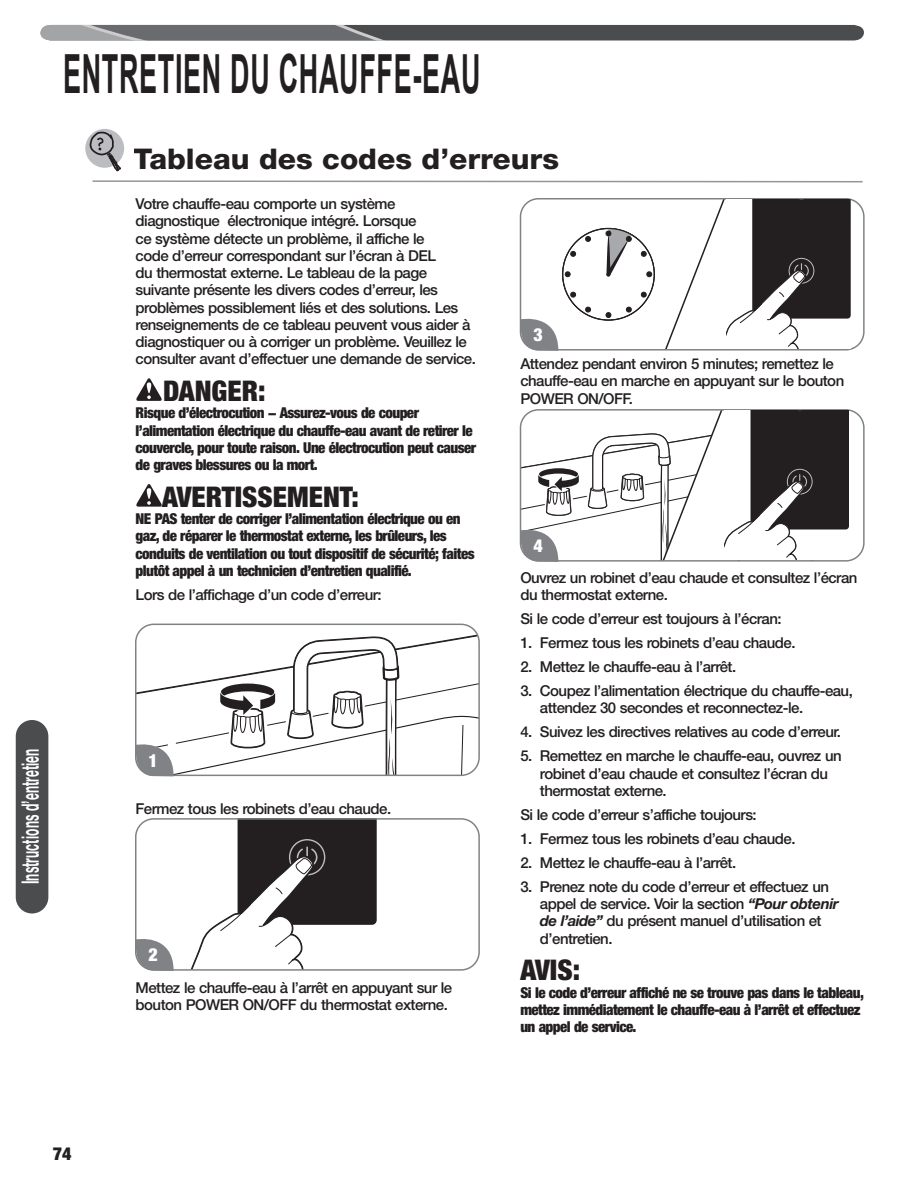
<style>
.page{position:relative;width:918px;height:1188px;background:#fff}
.page>*{position:absolute;margin:0;border:0;box-sizing:border-box;transform-origin:0 0}
.HEAD_LEFT{font:700 54px "Arial";letter-spacing:.025em;color:#231f20;scale:.5 1}
.dngr_caution_wrng_notc{font:900 condensed 28.5px "Helvetica Neue LT Std";color:#231f20}
.HEAD{font:800 28.5px "Helvetica Neue LT Std";color:#231f20;scale:1.05 1}
.Tabs{font:700 24px "Helvetica Neue LT Std";letter-spacing:.01em;color:#fff;scale:.5 1}
.BOX_NUMBER{font:900 condensed 18px "Helvetica Neue LT Std";color:#fff}
.t1{font:900 condensed 18px "Helvetica Neue LT Std";color:#231f20}
.BODY_COPY{font:500 15px/17.2px "Helvetica Neue LT Std";letter-spacing:-.035em;color:#231f20}
.BODY_COPY-2{font:900 condensed 15px/17.2px "Helvetica Neue LT Std";letter-spacing:-.035em;color:#231f20}
.s1{font-weight:700;font-style:italic}
</style>
<div class="page">
<svg style="left:40px;top:25px;width:824px;height:15px;background:#5e5f61"></svg>
<div style="left:16px;top:720px;width:32px;height:194px;background:#4b4c4d;border-radius:16px"></div>
<svg style="left:92px;top:180px;width:771px;height:3px"></svg>
<div style="left:85px;top:129px;width:39px;height:39px;background:#bcbdc0;border-radius:50%"></div>
<svg style="left:89px;top:131px;width:32px;height:41px"></svg>
<svg style="left:136px;top:378px;width:26px;height:23px"></svg>
<svg style="left:136px;top:484px;width:26px;height:23px"></svg>
<div style="left:135px;top:624px;width:345px;height:152px;border:2px solid #808285;border-radius:18px"></div>
<svg style="left:135px;top:637px;width:344px;height:140px"></svg>
<div style="left:135px;top:818px;width:345px;height:153px;border:2px solid #808285;border-radius:18px"></div>
<svg style="left:135px;top:819px;width:242px;height:152px"></svg>
<svg style="left:606px;top:312px;width:5px;height:6px"></svg>
<svg style="left:585px;top:306px;width:6px;height:6px"></svg>
<svg style="left:569px;top:291px;width:8px;height:7px"></svg>
<svg style="left:565px;top:271px;width:6px;height:6px"></svg>
<svg style="left:570px;top:250px;width:7px;height:7px"></svg>
<svg style="left:585px;top:235px;width:6px;height:7px"></svg>
<svg style="left:640px;top:251px;width:8px;height:6px"></svg>
<svg style="left:646px;top:271px;width:6px;height:6px"></svg>
<svg style="left:640px;top:291px;width:7px;height:7px"></svg>
<svg style="left:625px;top:306px;width:7px;height:7px"></svg>
<svg style="left:606px;top:229px;width:26px;height:48px"></svg>
<div style="left:520px;top:198px;width:345px;height:153px;border:2px solid #808285;border-radius:18px"></div>
<svg style="left:520px;top:312px;width:38px;height:39px"></svg>
<svg style="left:663px;top:199px;width:188px;height:151px"></svg>
<svg style="left:520px;top:410px;width:329px;height:152px"></svg>
<p class="Tabs" style="left:15px;top:884px;width:273px;rotate:-90deg">Instructions d’entretien</p>
<p class="HEAD_LEFT" style="left:63px;top:36px;width:837px">ENTRETIEN DU CHAUFFE-EAU</p>
<p class="HEAD" style="left:133px;top:142px;width:407px">Tableau des codes d’erreurs</p>
<p class="BODY_COPY" style="left:136px;top:195px;width:342px">Votre chauffe-eau comporte un système diagnostique électronique intégré. Lorsque<br>ce système détecte un problème, il affiche le<br>code d’erreur correspondant sur l’écran à DEL<br>du thermostat externe. Le tableau de la page suivante présente les divers codes d’erreur, les problèmes possiblement liés et des solutions. Les renseignements de ce tableau peuvent vous aider à diagnostiquer ou à corriger un problème. Veuillez le consulter avant d’effectuer une demande de service.</p>
<p class="dngr_caution_wrng_notc" style="left:163px;top:373px;width:104px">DANGER:</p>
<p class="BODY_COPY-2" style="left:136px;top:404px;width:342px">Risque d’électrocution − Assurez-vous de couper l’alimentation électrique du chauffe-eau avant de retirer le couvercle, pour toute raison. Une électrocution peut causer de graves blessures ou la mort.</p>
<p class="dngr_caution_wrng_notc" style="left:162px;top:479px;width:199px">AVERTISSEMENT:</p>
<p class="BODY_COPY-2" style="left:136px;top:510px;width:341px">NE PAS tenter de corriger l’alimentation électrique ou en gaz, de réparer le thermostat externe, les brûleurs, les conduits de ventilation ou tout dispositif de sécurité; faites plutôt appel à un technicien d’entretien qualifié.</p>
<p class="BODY_COPY" style="left:136px;top:586px;width:248px">Lors de l’affichage d’un code d’erreur:</p>
<p class="BOX_NUMBER" style="left:533px;top:324px;width:11px">3</p>
<p class="BODY_COPY" style="left:520px;top:355px;width:325px">Attendez pendant environ 5 minutes; remettez le chauffe-eau en marche en appuyant sur le bouton<br>POWER ON/OFF.</p>
<p class="BOX_NUMBER" style="left:533px;top:535px;width:11px">4</p>
<p class="BODY_COPY" style="left:520px;top:569px;width:339px">Ouvrez un robinet d’eau chaude et consultez l’écran du thermostat externe.</p>
<p class="BODY_COPY" style="left:520px;top:610px;width:263px">Si le code d’erreur est toujours à l’écran:</p>
<p class="BODY_COPY" style="left:520px;top:634px;width:277px">1. Fermez tous les robinets d’eau chaude.</p>
<p class="BODY_COPY" style="left:520px;top:658px;width:217px">2. Mettez le chauffe-eau à l’arrêt.</p>
<p class="BODY_COPY" style="left:540px;top:682px;width:314px;text-indent:-20px">3. Coupez l’alimentation électrique du chauffe-eau, attendez 30 secondes et reconnectez-le.</p>
<p class="BODY_COPY" style="left:520px;top:723px;width:322px">4. Suivez les directives relatives au code d’erreur.</p>
<p class="BODY_COPY" style="left:540px;top:747px;width:303px;text-indent:-20px">5. Remettez en marche le chauffe-eau, ouvrez un robinet d’eau chaude et consultez l’écran du thermostat externe.</p>
<p class="BODY_COPY" style="left:520px;top:806px;width:238px">Si le code d’erreur s’affiche toujours:</p>
<p class="BODY_COPY" style="left:520px;top:830px;width:277px">1. Fermez tous les robinets d’eau chaude.</p>
<p class="BODY_COPY" style="left:520px;top:854px;width:217px">2. Mettez le chauffe-eau à l’arrêt.</p>
<p class="BODY_COPY" style="left:540px;top:878px;width:300px;text-indent:-20px">3. Prenez note du code d’erreur et effectuez un appel de service. Voir la section <span class="s1">“Pour obtenir de l’aide”</span> du présent manuel d’utilisation et d’entretien.</p>
<p class="dngr_caution_wrng_notc" style="left:520px;top:953px;width:61px">AVIS:</p>
<p class="BODY_COPY-2" style="left:520px;top:983px;width:345px">Si le code d’erreur affiché ne se trouve pas dans le tableau, mettez immédiatement le chauffe-eau à l’arrêt et effectuez un appel de service.</p>
<p class="BOX_NUMBER" style="left:149px;top:749px;width:11px">1</p>
<p class="BODY_COPY" style="left:136px;top:800px;width:257px">Fermez tous les robinets d’eau chaude.</p>
<p class="BOX_NUMBER" style="left:149px;top:944px;width:11px">2</p>
<p class="BODY_COPY" style="left:136px;top:979px;width:318px">Mettez le chauffe-eau à l’arrêt en appuyant sur le bouton POWER ON/OFF du thermostat externe.</p>
<p class="t1" style="left:53px;top:1143px;width:20px">74</p>
</div>
